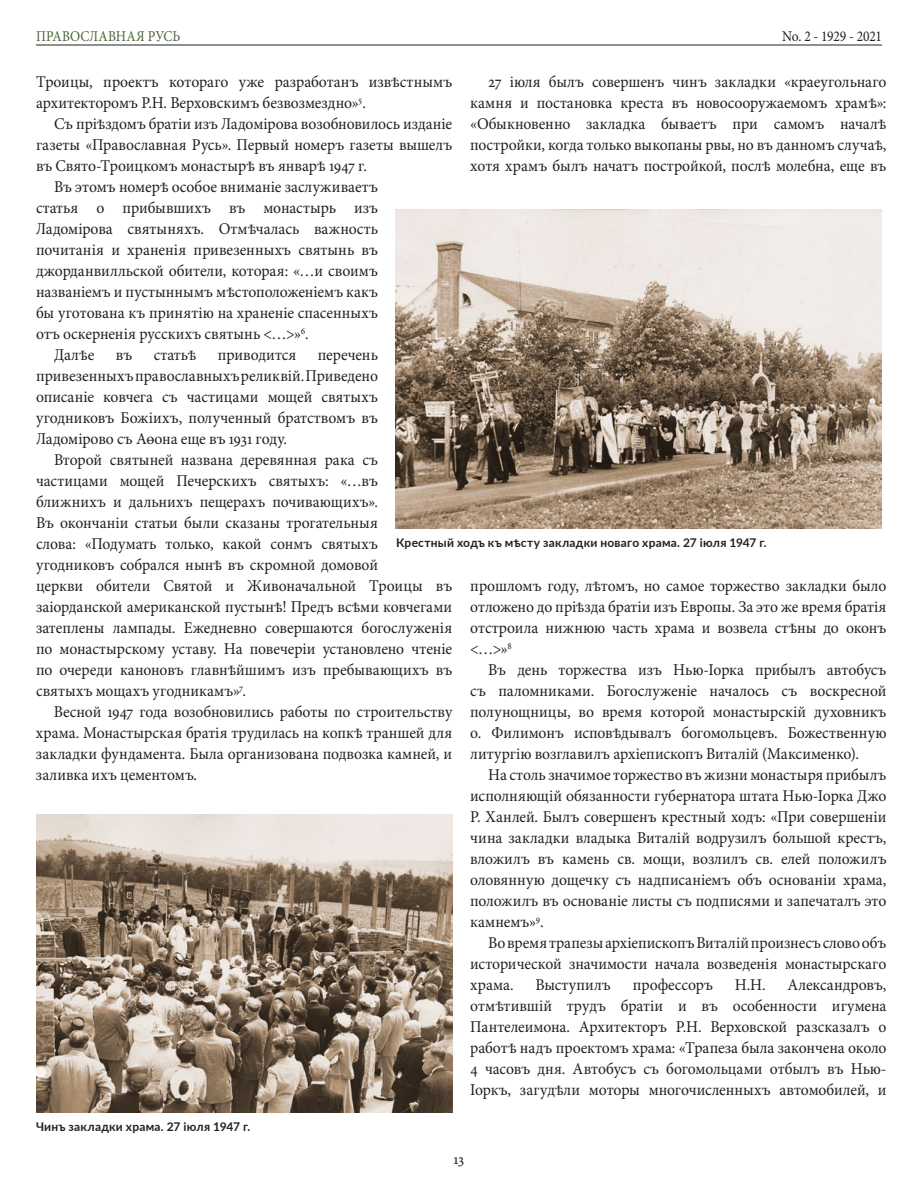
<style>
.page{position:relative;width:918px;height:1188px;background:#fff}
.page>*{position:absolute;margin:0;border:0;box-sizing:border-box;transform-origin:0 0}
.t1{font:16.5px/21px "Minion Pro";color:#231f20;text-align:justify;scale:.95 1}
.t2{font:15px "Minion Pro";letter-spacing:.01em;color:#4d653c;scale:.9 1}
.t3{font:15px "Minion Pro";letter-spacing:-.02em;color:#231f20;scale:.9 1}
.t4{font:15px "Minion Pro";letter-spacing:-.02em;color:#231f20}
.t5{font:700 12px "Lato";letter-spacing:.02em;color:#231f20}
</style>
<div class="page">
<img style="left:396px;top:210px;width:486px;height:318px">
<img style="left:36px;top:814px;width:416px;height:298px">
<hr style="left:36px;top:45px;width:846px;height:1px;background:#231f20">
<p class="t2" style="left:36px;top:26px;width:162px">ПРАВОСЛАВНАЯ РУСЬ</p>
<p class="t3" style="left:782px;top:26px;width:112px">No. 2 - 1929 - 2021</p>
<p class="t1" style="left:36px;top:71px;width:440px">Троицы, проектъ котораго уже разработанъ извѣстнымъ архитекторомъ Р.Н. Верховскимъ безвозмездно»<sup>5</sup>.</p>
<p class="t1" style="left:54px;top:113px;width:421px">Съ пріѣздомъ братіи изъ Ладомірова возобновилось изданіе</p>
<p class="t1" style="left:36px;top:134px;width:440px">газеты «Православная Русь». Первый номеръ газеты вышелъ</p>
<p class="t1" style="left:36px;top:155px;width:350px">въ Свято-Троицкомъ монастырѣ въ январѣ 1947 г.</p>
<p class="t1" style="left:54px;top:176px;width:343px">Въ этомъ номерѣ особое вниманіе заслуживаетъ</p>
<p class="t1" style="left:36px;top:197px;width:362px">статья о прибывшихъ въ монастырь изъ</p>
<p class="t1" style="left:36px;top:218px;width:361px">Ладомірова святыняхъ. Отмѣчалась важность</p>
<p class="t1" style="left:36px;top:239px;width:361px">почитанія и храненія привезенныхъ святынь въ</p>
<p class="t1" style="left:36px;top:260px;width:361px">джорданвилльской обители, которая: «…и своимъ</p>
<p class="t1" style="left:36px;top:281px;width:361px">названіемъ и пустыннымъ мѣстоположеніемъ какъ</p>
<p class="t1" style="left:36px;top:302px;width:361px">бы уготована къ принятію на храненіе спасенныхъ</p>
<p class="t1" style="left:36px;top:323px;width:289px">отъ оскерненія русскихъ святынь &lt;…&gt;»<sup>6</sup>.</p>
<p class="t1" style="left:54px;top:344px;width:44px">Далѣе</p>
<p class="t1" style="left:116px;top:344px;width:19px">въ</p>
<p class="t1" style="left:154px;top:344px;width:46px">статьѣ</p>
<p class="t1" style="left:218px;top:344px;width:84px">приводится</p>
<p class="t1" style="left:470px;top:71px;width:440px;text-indent:18px">27 іюля былъ совершенъ чинъ закладки «краеугольнаго камня и постановка креста въ новосооружаемомъ храмѣ»: «Обыкновенно закладка бываетъ при самомъ началѣ постройки, когда только выкопаны рвы, но въ данномъ случаѣ, хотя храмъ былъ начатъ постройкой, послѣ молебна, еще въ</p>
<p class="t1" style="left:36px;top:344px;width:361px;text-indent:282px">перечень привезенныхъ православныхъ реликвій. Приведено описаніе ковчега съ частицами мощей святыхъ угодниковъ Божіихъ, полученный братствомъ въ Ладомірово съ Аѳона еще въ 1931 году.</p>
<p class="t1" style="left:36px;top:449px;width:440px;text-align:left;text-indent:18px">Второй святыней названа деревянная рака съ частицами мощей Печерскихъ святыхъ: «…въ<br>ближнихъ и дальнихъ пещерахъ почивающихъ».<br>Въ окончаніи статьи были сказаны трогательныя<br>слова: «Подумать только, какой сонмъ святыхъ угодниковъ собрался нынѣ въ скромной домовой<br>церкви обители Святой и Живоначальной Троицы въ заіорданской американской пустынѣ! Предъ всѣми ковчегами затеплены лампады. Ежедневно совершаются богослуженія по монастырскому уставу. На повечеріи установлено чтеніе по очереди каноновъ главнѣйшимъ изъ пребывающихъ въ святыхъ мощахъ угодникамъ»<sup>7</sup>.</p>
<p class="t1" style="left:36px;top:701px;width:440px;text-indent:18px">Весной 1947 года возобновились работы по строительству храма. Монастырская братія трудилась на копкѣ траншей для закладки фундамента. Была организована подвозка камней, и заливка ихъ цементомъ.</p>
<p class="t5" style="left:396px;top:534px;width:372px">Крестный ходъ къ мѣсту закладки новаго храма. 27 іюля 1947 г.</p>
<p class="t1" style="left:470px;top:575px;width:440px">прошломъ году, лѣтомъ, но самое торжество закладки было отложено до пріѣзда братіи изъ Европы. За это же время братія отстроила нижнюю часть храма и возвела стѣны до оконъ &lt;…&gt;»<sup>8</sup></p>
<p class="t1" style="left:470px;top:659px;width:440px;text-indent:18px">Въ день торжества изъ Нью-Iорка прибылъ автобусъ съ паломниками. Богослуженіе началось съ воскресной полунощницы, во время которой монастырскій духовникъ о. Филимонъ исповѣдывалъ богомольцевъ. Божественную литургію возглавилъ архіепископъ Виталій (Максименко).</p>
<p class="t1" style="left:470px;top:764px;width:440px;text-indent:18px">На столь значимое торжество въ жизни монастыря прибылъ исполняющій обязанности губернатора штата Нью-Iорка Джо Р. Ханлей. Былъ совершенъ крестный ходъ: «При совершеніи чина закладки владыка Виталій водрузилъ большой крестъ, вложилъ въ камень св. мощи, возлилъ св. елей положилъ оловянную дощечку съ надписаніемъ объ основаніи храма, положилъ въ основаніе листы съ подписями и запечаталъ это камнемъ»<sup>9</sup>.</p>
<p class="t1" style="left:470px;top:932px;width:440px;text-indent:18px">Во время трапезы архіепископъ Виталій произнесъ слово объ исторической значимости начала возведенія монастырскаго храма.</p>
<p class="t1" style="left:536px;top:974px;width:81px">Выступилъ</p>
<p class="t1" style="left:633px;top:974px;width:86px">профессоръ</p>
<p class="t1" style="left:735px;top:974px;width:34px">Н.Н.</p>
<p class="t1" style="left:470px;top:974px;width:440px;text-indent:317px">Александровъ, отмѣтившій трудъ братіи и въ особенности игумена Пантелеимона. Архитекторъ Р.Н. Верховской разсказалъ о работѣ надъ проектомъ храма: «Трапеза была закончена около 4 часовъ дня. Автобусъ съ богомольцами отбылъ въ Нью-Iоркъ, загудѣли моторы многочисленныхъ автомобилей, и</p>
<p class="t5" style="left:36px;top:1118px;width:216px">Чинъ закладки храма. 27 іюля 1947 г.</p>
<p class="t4" style="left:454px;top:1149px;width:12px">13</p>
</div>
